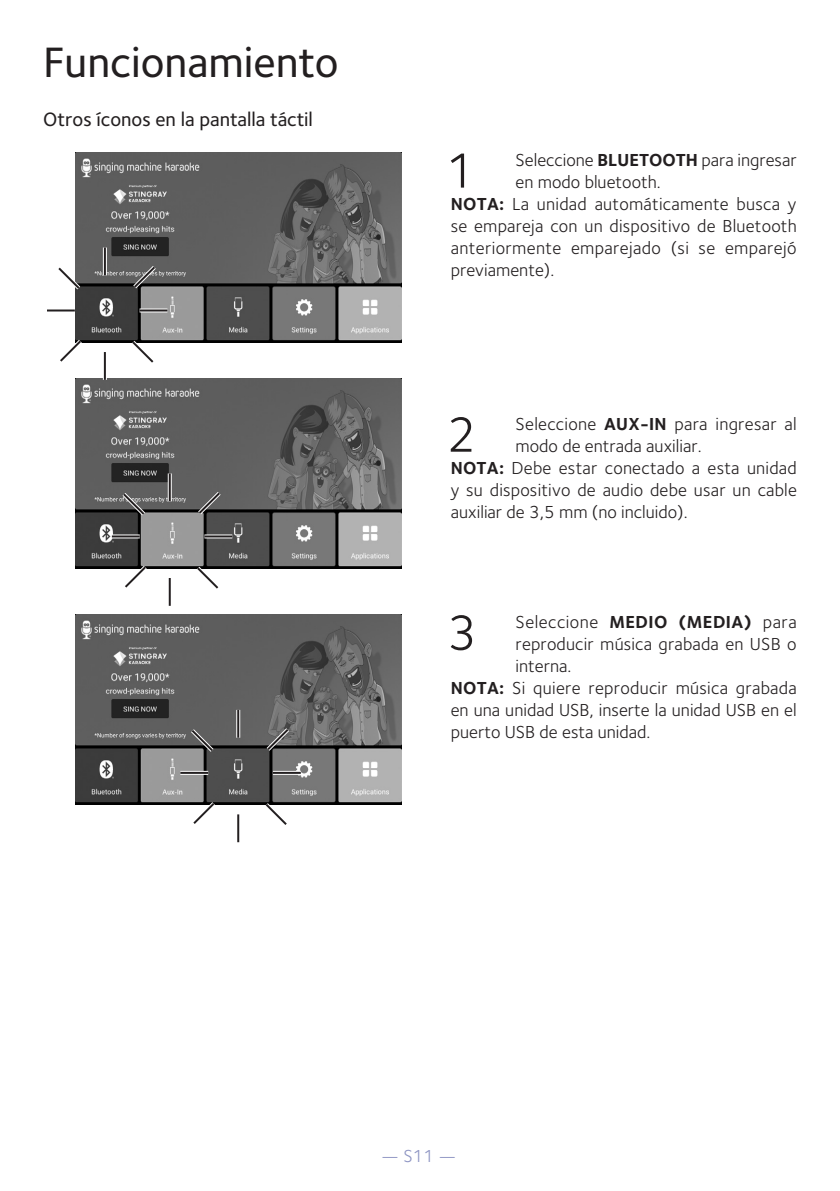
<style>
.page{position:relative;width:840px;height:1191px;background:#fff}
.page>*{position:absolute;margin:0;border:0;box-sizing:border-box;transform-origin:0 0}
.t1{font:51px "Foundry Sterling";color:#231f20}
.t2{font:500 44px "Foundry Sterling";color:#231f20}
.t3{font:500 20px "Foundry Sterling";color:#231f20}
.t4{font:18px/22px "Foundry Sterling";color:#231f20;text-align:justify}
.t5{font:18px "Foundry Sterling";color:#8e95c3}
.s1{font-weight:700}
</style>
<div class="page">
<img style="left:75px;top:152px;width:326px;height:191px">
<img style="left:75px;top:378px;width:326px;height:191px">
<img style="left:75px;top:614px;width:326px;height:191px">
<svg style="left:47px;top:311px;width:28px;height:1px"></svg>
<svg style="left:103px;top:352px;width:4px;height:28px"></svg>
<svg style="left:139px;top:308px;width:28px;height:4px"></svg>
<svg style="left:103px;top:247px;width:4px;height:28px"></svg>
<hr style="left:47px;top:309px;width:28px;height:2px;background:#231f20">
<hr style="left:104px;top:352px;width:2px;height:28px;background:#231f20">
<svg style="left:127px;top:336px;width:31px;height:27px"></svg>
<svg style="left:129px;top:262px;width:31px;height:31px"></svg>
<hr style="left:139px;top:309px;width:28px;height:2px;background:#231f20">
<hr style="left:104px;top:247px;width:2px;height:28px;background:#231f20">
<svg style="left:58px;top:263px;width:26px;height:31px"></svg>
<svg style="left:60px;top:335px;width:26px;height:27px"></svg>
<svg style="left:112px;top:534px;width:28px;height:4px"></svg>
<svg style="left:168px;top:578px;width:1px;height:28px"></svg>
<svg style="left:204px;top:534px;width:28px;height:4px"></svg>
<svg style="left:168px;top:473px;width:4px;height:28px"></svg>
<hr style="left:112px;top:535px;width:28px;height:2px;background:#231f20">
<hr style="left:169px;top:578px;width:2px;height:28px;background:#231f20">
<svg style="left:192px;top:562px;width:31px;height:27px"></svg>
<svg style="left:194px;top:487px;width:31px;height:31px"></svg>
<hr style="left:204px;top:535px;width:28px;height:2px;background:#231f20">
<hr style="left:169px;top:473px;width:2px;height:28px;background:#231f20">
<svg style="left:118px;top:488px;width:31px;height:31px"></svg>
<svg style="left:120px;top:561px;width:31px;height:27px"></svg>
<svg style="left:180px;top:771px;width:28px;height:4px"></svg>
<svg style="left:239px;top:814px;width:1px;height:28px"></svg>
<hr style="left:273px;top:771px;width:27px;height:4px;background:#e8e8e8">
<hr style="left:236px;top:710px;width:4px;height:27px;background:#cecece">
<hr style="left:180px;top:772px;width:28px;height:2px;background:#231f20">
<hr style="left:237px;top:814px;width:2px;height:28px;background:#231f20">
<svg style="left:260px;top:799px;width:31px;height:26px"></svg>
<svg style="left:262px;top:724px;width:31px;height:31px"></svg>
<hr style="left:273px;top:772px;width:27px;height:2px;background:#231f20">
<hr style="left:237px;top:710px;width:2px;height:27px;background:#231f20">
<svg style="left:187px;top:725px;width:31px;height:31px"></svg>
<svg style="left:188px;top:798px;width:31px;height:26px"></svg>
<p class="t2" style="left:43px;top:37px;width:297px">Funcionamiento</p>
<p class="t3" style="left:43px;top:107px;width:271px">Otros íconos en la pantalla táctil</p>
<p class="t1" style="left:445px;top:141px;width:32px">1</p>
<p class="t4" style="left:515px;top:148px;width:282px">Seleccione <span class="s1">BLUETOOTH</span> para ingresar en modo bluetooth.</p>
<p class="t4" style="left:450px;top:192px;width:347px"><span class="s1">NOTA:</span> La unidad automáticamente busca y se empareja con un dispositivo de Bluetooth anteriormente emparejado (si se emparejó previamente).</p>
<p class="t1" style="left:446px;top:405px;width:32px">2</p>
<p class="t4" style="left:515px;top:412px;width:282px">Seleccione <span class="s1">AUX-IN</span> para ingresar al modo de entrada auxiliar.</p>
<p class="t4" style="left:450px;top:456px;width:347px"><span class="s1">NOTA:</span> Debe estar conectado a esta unidad y su dispositivo de audio debe usar un cable auxiliar de 3,5 mm (no incluido).</p>
<p class="t1" style="left:447px;top:603px;width:32px">3</p>
<p class="t4" style="left:515px;top:610px;width:282px">Seleccione <span class="s1">MEDIO (MEDIA)</span> para reproducir música grabada en USB o interna.</p>
<p class="t4" style="left:450px;top:676px;width:347px"><span class="s1">NOTA:</span> Si quiere reproducir música grabada en una unidad USB, inserte la unidad USB en el puerto USB de esta unidad.</p>
<p class="t5" style="left:381px;top:1145px;width:77px">— S11 —</p>
</div>
